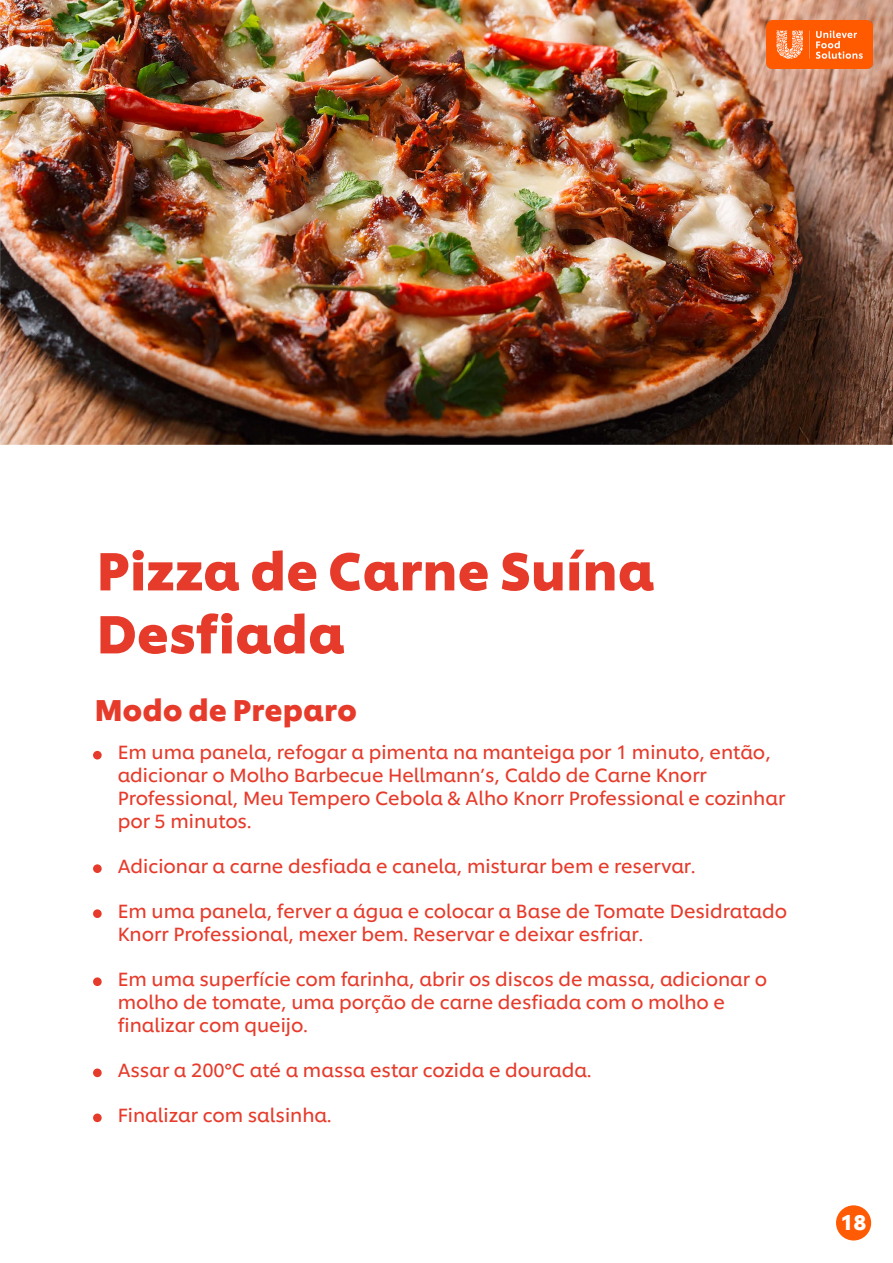
<style>
.page{position:relative;width:893px;height:1263px;background:#fff}
.page>*{position:absolute;margin:0;border:0;box-sizing:border-box;transform-origin:0 0}
.t1{font:700 52.5px/63px "Unilever Shilling";color:#e63b2b}
.t2{font:700 29.7px "Unilever Shilling";color:#e63b2b}
.t3{font:700 21px "Unilever Shilling";color:#fff}
.t4{font:18.9px/22.6px "Unilever Shilling";color:#e63b2b}
</style>
<div class="page">
<img style="left:0;top:0;width:893px;height:444px">
<div style="left:93px;top:751px;width:9px;height:8px;background:#e63b2b;border-radius:50%"></div>
<div style="left:93px;top:864px;width:9px;height:9px;background:#e63b2b;border-radius:50%"></div>
<div style="left:93px;top:909px;width:9px;height:9px;background:#e63b2b;border-radius:50%"></div>
<div style="left:93px;top:977px;width:9px;height:9px;background:#e63b2b;border-radius:50%"></div>
<div style="left:93px;top:1068px;width:9px;height:9px;background:#e63b2b;border-radius:50%"></div>
<div style="left:93px;top:1113px;width:9px;height:9px;background:#e63b2b;border-radius:50%"></div>
<div style="left:836px;top:1205px;width:35px;height:35px;background:#ff5a04;border-radius:50%"></div>
<img style="left:766px;top:21px;width:106px;height:47px">
<h1 class="t1" style="left:97px;top:535px;width:559px">Pizza de Carne Suína<br>Desfiada</h1>
<h2 class="t2" style="left:95px;top:686px;width:264px">Modo de Preparo</h2>
<p class="t4" style="left:118px;top:740px;width:669px">Em uma panela, refogar a pimenta na manteiga por 1 minuto, então, adicionar o Molho Barbecue Hellmann’s, Caldo de Carne Knorr Professional, Meu Tempero Cebola &amp; Alho Knorr Professional e cozinhar por 5 minutos.</p>
<p class="t4" style="left:118px;top:853px;width:579px">Adicionar a carne desfiada e canela, misturar bem e reservar.</p>
<p class="t4" style="left:118px;top:898px;width:671px">Em uma panela, ferver a água e colocar a Base de Tomate Desidratado<br>Knorr Professional, mexer bem. Reservar e deixar esfriar.</p>
<p class="t4" style="left:118px;top:966px;width:651px">Em uma superfície com farinha, abrir os discos de massa, adicionar o molho de tomate, uma porção de carne desfiada com o molho e finalizar com queijo.</p>
<p class="t4" style="left:118px;top:1057px;width:475px">Assar a 200°C até a massa estar cozida e dourada.</p>
<p class="t4" style="left:118px;top:1102px;width:215px">Finalizar com salsinha.</p>
<p class="t3" style="left:841px;top:1206px;width:27px">18</p>
</div>
